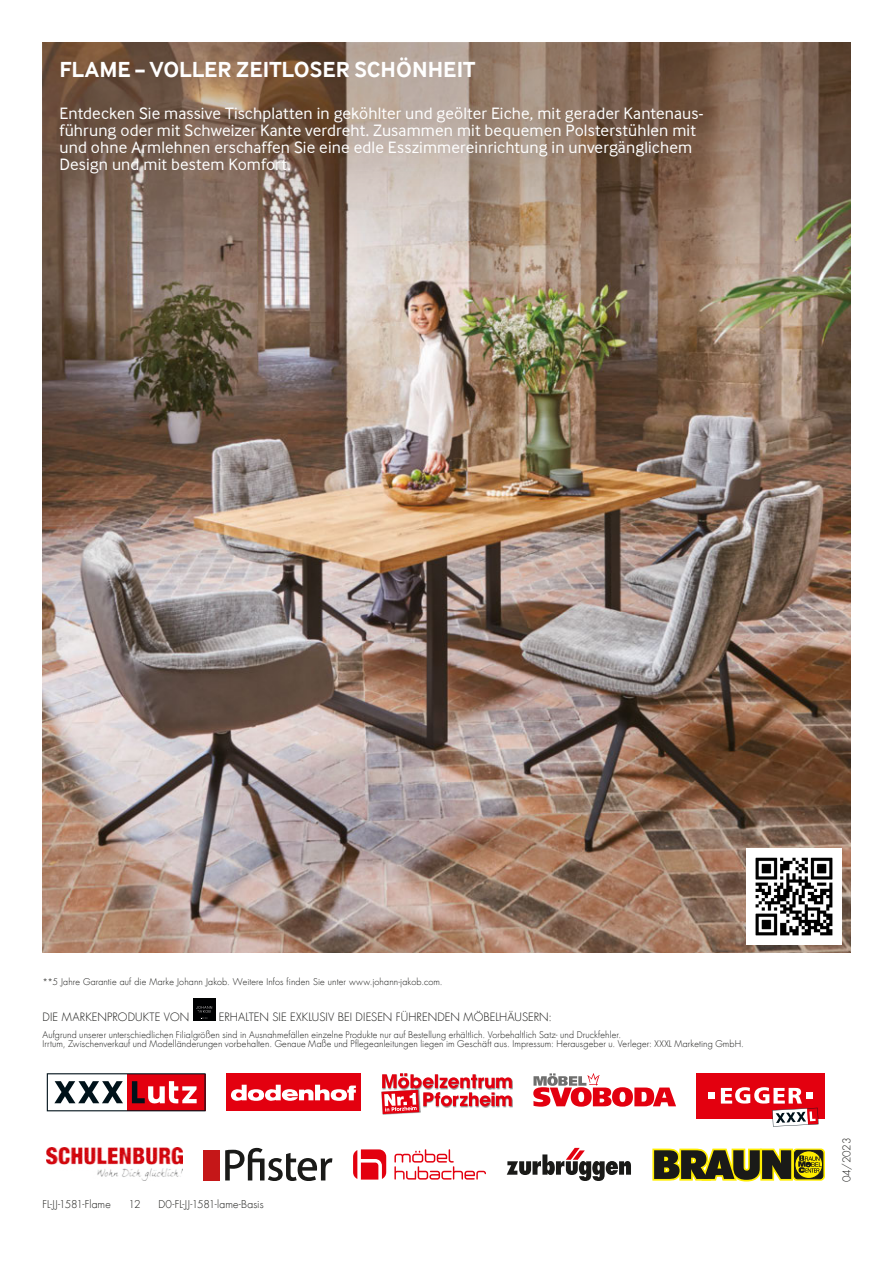
<style>
.page{position:relative;width:893px;height:1263px;background:#fff}
.page>*{position:absolute;margin:0;border:0;box-sizing:border-box;transform-origin:0 0}
.t1{font:700 22.5px "Pfister Inter Face";letter-spacing:.005em;color:#fff}
.t2{font:16.95px/17px "Pfister Inter Face";letter-spacing:.01em;color:#fff}
.t3{font:300 11.25px "Futura Com";letter-spacing:.01em;color:#1a1a18}
.t4{font:300 10.5px "Futura Com";letter-spacing:-.005em;color:#1a1a18}
.t5{font:300 9px/9px "Futura Com";letter-spacing:.015em;color:#1a1a18}
</style>
<div class="page">
<img style="left:43px;top:340px;width:807px;height:612px">
<img style="left:43px;top:42px;width:807px;height:298px">
<div style="left:193px;top:998px;width:22px;height:22px;background:#000102"></div>
<svg style="left:196px;top:1006px;width:16px;height:13px"></svg>
<img style="left:47px;top:1148px;width:136px;height:33px">
<svg style="left:507px;top:1148px;width:124px;height:33px"></svg>
<div style="left:226px;top:1073px;width:135px;height:38px;background:#e3000f"></div>
<svg style="left:231px;top:1085px;width:125px;height:16px"></svg>
<svg style="left:47px;top:1073px;width:159px;height:38px"></svg>
<img style="left:381px;top:1091px;width:15px;height:24px">
<svg style="left:382px;top:1073px;width:130px;height:41px"></svg>
<div style="left:697px;top:1073px;width:128px;height:45px;background:#e3000f"></div>
<svg style="left:709px;top:1092px;width:6px;height:6px"></svg>
<svg style="left:721px;top:1087px;width:97px;height:39px"></svg>
<svg style="left:225px;top:1148px;width:107px;height:33px"></svg>
<div style="left:204px;top:1150px;width:16px;height:30px;background:#c51718"></div>
<svg style="left:353px;top:1149px;width:133px;height:30px"></svg>
<svg style="left:793px;top:1148px;width:32px;height:33px"></svg>
<svg style="left:652px;top:1148px;width:171px;height:34px"></svg>
<svg style="left:533px;top:1073px;width:143px;height:34px"></svg>
<img style="left:746px;top:848px;width:96px;height:96px">
<h1 class="t1" style="left:60px;top:56px;width:417px">FLAME – VOLLER ZEITLOSER SCHÖNHEIT</h1>
<p class="t2" style="left:60px;top:105px;width:646px">Entdecken Sie massive Tischplatten in geköhlter und geölter Eiche, mit gerader Kantenaus&shy;führung oder mit Schweizer Kante verdreht. Zusammen mit bequemen Polsterstühlen mit und ohne Armlehnen erschaffen Sie eine edle Esszimmereinrichtung in unvergänglichem Design und mit bestem Komfort.</p>
<p class="t5" style="left:43px;top:978px;width:402px">**5 Jahre Garantie auf die Marke Johann Jakob. Weitere Infos finden Sie unter www.johann-jakob.com.</p>
<p class="t3" style="left:43px;top:1009px;width:148px">DIE MARKENPRODUKTE VON</p>
<p class="t3" style="left:219px;top:1009px;width:335px">ERHALTEN SIE EXKLUSIV BEI DIESEN FÜHRENDEN MÖBELHÄUSERN:</p>
<p class="t5" style="left:43px;top:1030px;width:703px">Aufgrund unserer unterschiedlichen Filialgrößen sind in Ausnahmefällen einzelne Produkte nur auf Bestellung erhältlich. Vorbehaltlich Satz- und Druckfehler.<br>Irrtum, Zwischenverkauf und Modelländerungen vorbehalten. Genaue Maße und Pflegeanleitungen liegen im Geschäft aus. Impressum: Herausgeber u. Verleger: XXXL Marketing GmbH.</p>
<p class="t4" style="left:43px;top:1197px;width:70px">FL-JJ-1581-Flame</p>
<p class="t4" style="left:129px;top:1197px;width:13px">12</p>
<p class="t4" style="left:158px;top:1197px;width:107px">D0-FL-JJ-1581-lame-Basis</p>
<p class="t4" style="left:840px;top:1182px;width:46px;rotate:-90deg">04/2023</p>
</div>
